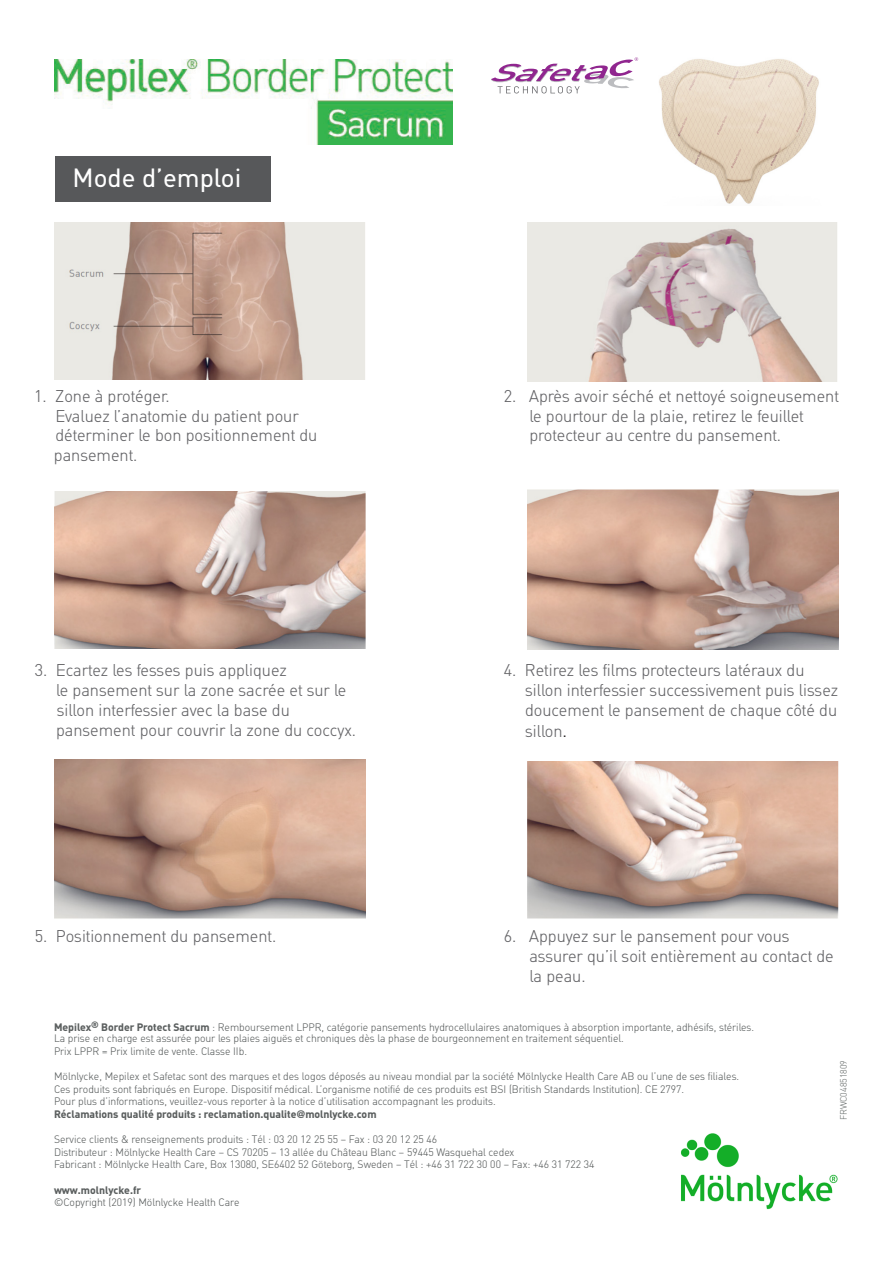
<style>
.page{position:relative;width:893px;height:1263px;background:#fff}
.page>*{position:absolute;margin:0;border:0;box-sizing:border-box;transform-origin:0 0}
.t1{font:25.5px "MHC Din";color:#fff}
.t2{font:300 16.5px/19.8px "MHC Din";color:#636366}
.t3{font:300 10.5px/12.6px "MHC Din";color:#5b5f5f}
.t4{font:300 9px "MHC Din";color:#6e7372}
.s1{color:#fff}
.s2{font-size:18px;color:#231f20}
.s3{font-weight:700}
</style>
<div class="page">
<img style="left:54px;top:223px;width:311px;height:157px">
<img style="left:54px;top:60px;width:399px;height:84px">
<img style="left:527px;top:222px;width:310px;height:159px">
<img style="left:54px;top:491px;width:312px;height:158px">
<img style="left:527px;top:490px;width:312px;height:160px">
<img style="left:54px;top:760px;width:312px;height:159px">
<img style="left:527px;top:761px;width:312px;height:157px">
<img style="left:681px;top:1133px;width:157px;height:77px">
<img style="left:659px;top:59px;width:160px;height:145px">
<svg style="left:491px;top:57px;width:147px;height:36px"></svg>
<div style="left:55px;top:156px;width:216px;height:46px;background:#57585a"></div>
<p class="t1" style="left:73px;top:162px;width:170px">Mode d’emploi</p>
<p class="t2" style="left:34px;top:386px;width:137px">1. Zone à protéger.</p>
<p class="t2" style="left:55px;top:405px;width:245px">Evaluez l’anatomie du patient pour</p>
<p class="t2" style="left:34px;top:425px;width:285px;text-indent:21px">déterminer le bon positionnement du <span class="s1">y</span> pansement.</p>
<p class="t2" style="left:35px;top:660px;width:254px">3. Ecartez les fesses puis appliquez</p>
<p class="t2" style="left:35px;top:680px;width:313px;text-indent:21px">le pansement sur la zone sacrée et sur le <span class="s1">dd</span> sillon interfessier avec la base du</p>
<p class="t2" style="left:56px;top:719px;width:302px">pansement pour couvrir la zone du coccyx.</p>
<p class="t2" style="left:35px;top:926px;width:243px">5. Positionnement du pansement.</p>
<p class="t2" style="left:504px;top:386px;width:336px">2. Après avoir séché et nettoyé soigneusement</p>
<p class="t2" style="left:529px;top:405px;width:276px">le pourtour de la plaie, retirez le feuillet</p>
<p class="t2" style="left:529px;top:425px;width:253px">protecteur au centre du pansement.</p>
<p class="t2" style="left:504px;top:660px;width:302px">4. Retirez les films protecteurs latéraux du</p>
<p class="t2" style="left:525px;top:680px;width:315px">sillon interfessier successivement puis lissez</p>
<p class="t2" style="left:525px;top:700px;width:314px">doucement le pansement de chaque côté du</p>
<p class="t2" style="left:525px;top:721px;width:44px">sillon<span class="s2">.</span></p>
<p class="t2" style="left:504px;top:926px;width:287px">6. Appuyez sur le pansement pour vous</p>
<p class="t2" style="left:529px;top:945px;width:306px">assurer qu’il soit entièrement au contact de</p>
<p class="t2" style="left:529px;top:965px;width:58px">la peau.</p>
<p class="t3" style="left:54px;top:1021px;width:702px;line-height:11.2px"><span class="s3">Mepilex</span><sup>®</sup> <span class="s3">Border Protect Sacrum</span> : Remboursement LPPR, catégorie pansements hydrocellulaires anatomiques à absorption importante, adhésifs, stériles.<br>La prise en charge est assurée pour les plaies aiguës et chroniques dès la phase de bourgeonnement en traitement séquentiel.</p>
<p class="t3" style="left:54px;top:1045px;width:195px">Prix LPPR = Prix limite de vente. Classe IIb.</p>
<p class="t3" style="left:54px;top:1070px;width:687px">Mölnlycke, Mepilex et Safetac sont des marques et des logos déposés au niveau mondial par la société Mölnlycke Health Care AB ou l’une de ses filiales.<br>Ces produits sont fabriqués en Europe. Dispositif médical. L’organisme notifié de ces produits est BSI (British Standards Institution). CE 2797.<br>Pour plus d’informations, veuillez-vous reporter à la notice d’utilisation accompagnant les produits.<br><span class="s3">Réclamations qualité produits : reclamation.qualite@molnlycke.com</span></p>
<p class="t3" style="left:54px;top:1133px;width:542px">Service clients &amp; renseignements produits : Tél : 03 20 12 25 55 – Fax : 03 20 12 25 46<br>Distributeur : Mölnlycke Health Care – CS 70205 – 13 allée du Château Blanc – 59445 Wasquehal cedex<br>Fabricant : Mölnlycke Health Care, Box 13080, SE6402 52 Göteborg, Sweden – Tél : +46 31 722 30 00 – Fax: +46 31 722 34</p>
<p class="t3" style="left:54px;top:1183px;width:187px"><span class="s3">www.molnlycke.fr<br></span>©Copyright (2019) Mölnlycke Health Care</p>
<p class="t4" style="left:838px;top:1120px;width:62px;rotate:-90deg">FRWC04851809</p>
</div>
